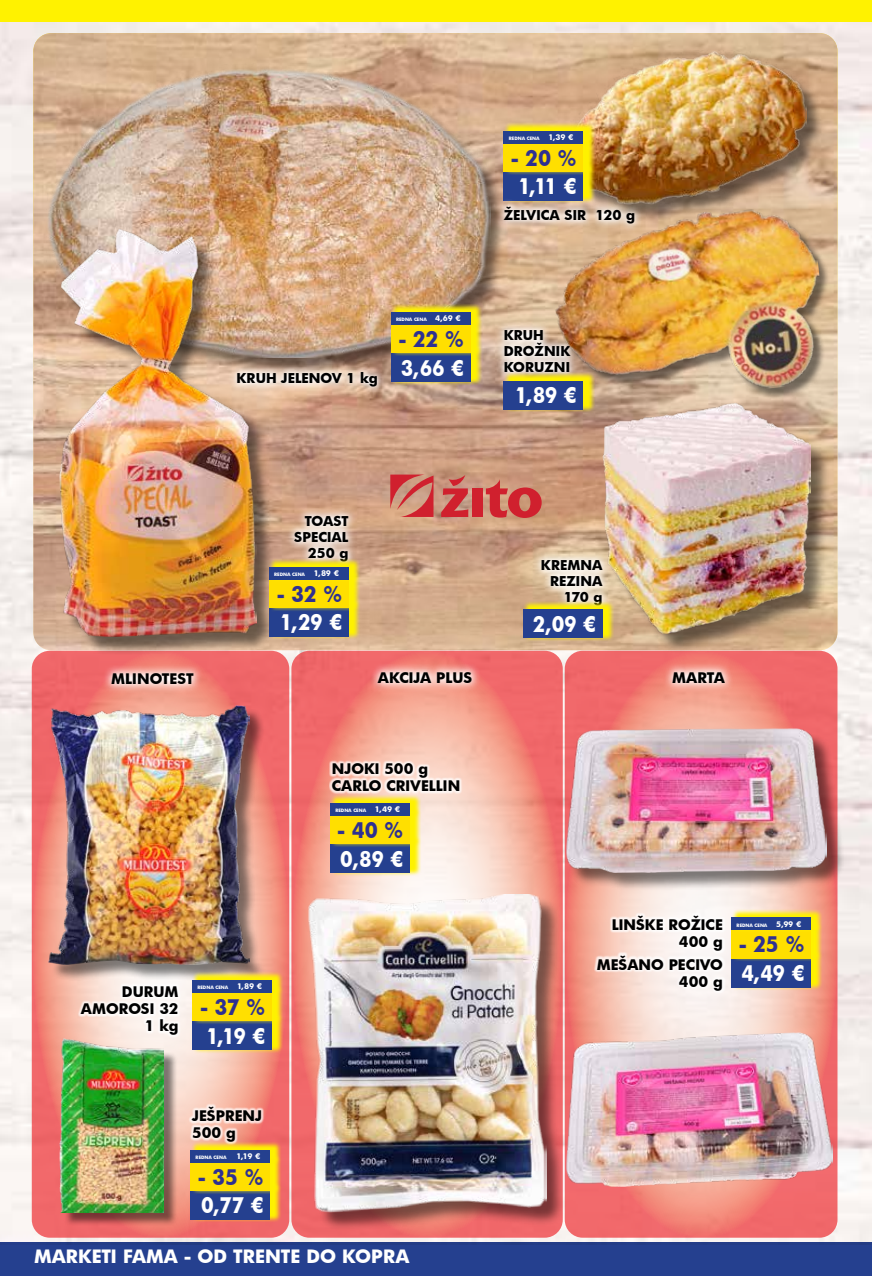
<style>
.page{position:relative;width:872px;height:1276px;background:#fff}
.page>*{position:absolute;margin:0;border:0;box-sizing:border-box;transform-origin:0 0}
.t1{font:700 21px "Futura";letter-spacing:-.03em;color:#fff;scale:.88 1}
.t2{font:700 21px "Futura";letter-spacing:-.015em;color:#2e3092;scale:.91 1}
.t3{font:700 18px "Futura";color:#fff}
.t4{font:700 14.25px/17.1px "Futura";color:#000;text-align:right}
.t5{font:700 13.2px/15.9px "Futura";color:#000;text-align:right}
.t6{font:700 7.5px "Futura";color:#fff}
.t7{font:700 4.5px "Futura";color:#fff}
.s1{font-size:7.5px}
</style>
<div class="page">
<div style="left:0;top:1242px;width:872px;height:34px;background:#25408f"></div>
<div style="left:0;top:0;width:872px;height:22px;background:#fff200"></div>
<img style="left:0;top:22px;width:872px;height:1222px">
<img style="left:33px;top:33px;width:804px;height:617px">
<svg style="left:32px;top:651px;width:257px;height:586px;background:#f1817b"></svg>
<svg style="left:291px;top:651px;width:272px;height:586px;background:#f3968d"></svg>
<svg style="left:565px;top:651px;width:272px;height:586px;background:#f3948c"></svg>
<div style="left:472px;top:488px;width:10px;height:29px;background:#d0202e"></div>
<svg style="left:441px;top:475px;width:27px;height:42px"></svg>
<svg style="left:486px;top:479px;width:55px;height:39px;background:#ce5d54"></svg>
<svg style="left:390px;top:474px;width:43px;height:43px;background:#ce695f"></svg>
<div style="left:50px;top:71px;width:457px;height:306px;background:#000;opacity:.5"></div>
<img style="left:46px;top:64px;width:445px;height:294px">
<div style="left:52px;top:708px;width:214px;height:274px;background:#000;opacity:.5"></div>
<img style="left:48px;top:705px;width:202px;height:260px">
<div style="left:593px;top:951px;width:132px;height:42px;background:#fff;opacity:.75"></div>
<div style="left:77px;top:983px;width:104px;height:55px;background:#fff;opacity:.75"></div>
<div style="left:188px;top:1103px;width:77px;height:42px;background:#fff;opacity:.75"></div>
<div style="left:329px;top:760px;width:134px;height:34px;background:#fff;opacity:.75"></div>
<div style="left:609px;top:912px;width:117px;height:42px;background:#fff;opacity:.75"></div>
<svg style="left:275px;top:363px;width:111px;height:32px;background:#d9bfac"></svg>
<svg style="left:533px;top:550px;width:69px;height:50px"></svg>
<svg style="left:495px;top:321px;width:51px;height:60px"></svg>
<svg style="left:731px;top:962px;width:92px;height:28px"></svg>
<div style="left:731px;top:958px;width:79px;height:29px;background:#25408f"></div>
<svg style="left:731px;top:933px;width:92px;height:29px"></svg>
<div style="left:731px;top:930px;width:79px;height:28px;background:#ffdf00"></div>
<svg style="left:731px;top:908px;width:92px;height:25px"></svg>
<div style="left:731px;top:918px;width:79px;height:12px;background:#25408f"></div>
<svg style="left:192px;top:1024px;width:92px;height:29px"></svg>
<div style="left:192px;top:1021px;width:79px;height:29px;background:#25408f"></div>
<svg style="left:194px;top:995px;width:90px;height:29px"></svg>
<div style="left:192px;top:992px;width:79px;height:29px;background:#ffdf00"></div>
<svg style="left:192px;top:971px;width:92px;height:24px"></svg>
<div style="left:192px;top:980px;width:79px;height:12px;background:#25408f"></div>
<svg style="left:190px;top:1194px;width:92px;height:29px"></svg>
<div style="left:191px;top:1191px;width:79px;height:28px;background:#25408f"></div>
<svg style="left:190px;top:1165px;width:92px;height:29px"></svg>
<div style="left:191px;top:1162px;width:79px;height:29px;background:#ffdf00"></div>
<svg style="left:190px;top:1141px;width:92px;height:24px"></svg>
<div style="left:191px;top:1150px;width:79px;height:12px;background:#25408f"></div>
<svg style="left:330px;top:847px;width:92px;height:29px"></svg>
<div style="left:330px;top:844px;width:79px;height:29px;background:#25408f"></div>
<svg style="left:332px;top:818px;width:90px;height:29px"></svg>
<div style="left:330px;top:815px;width:79px;height:29px;background:#ffdf00"></div>
<svg style="left:330px;top:794px;width:92px;height:24px"></svg>
<div style="left:330px;top:803px;width:79px;height:12px;background:#25408f"></div>
<svg style="left:285px;top:507px;width:72px;height:51px;background:#e3c9b9"></svg>
<svg style="left:523px;top:600px;width:83px;height:41px"></svg>
<div style="left:523px;top:609px;width:79px;height:29px;background:#25408f"></div>
<svg style="left:503px;top:372px;width:92px;height:41px"></svg>
<div style="left:504px;top:381px;width:79px;height:29px;background:#25408f"></div>
<img style="left:546px;top:201px;width:284px;height:209px">
<div style="left:573px;top:54px;width:251px;height:167px;background:#000;opacity:.5"></div>
<img style="left:570px;top:51px;width:237px;height:154px">
<div style="left:606px;top:406px;width:225px;height:248px;background:#000;opacity:.5"></div>
<img style="left:602px;top:402px;width:208px;height:231px">
<div style="left:62px;top:232px;width:213px;height:423px;background:#000;opacity:.5"></div>
<img style="left:59px;top:228px;width:197px;height:409px">
<div style="left:62px;top:1040px;width:115px;height:186px;background:#000;opacity:.5"></div>
<img style="left:60px;top:1038px;width:104px;height:174px">
<div style="left:312px;top:897px;width:254px;height:335px;background:#000;opacity:.5"></div>
<img style="left:308px;top:894px;width:238px;height:318px">
<img style="left:566px;top:1032px;width:267px;height:154px">
<div style="left:569px;top:731px;width:276px;height:161px;background:#000;opacity:.5"></div>
<img style="left:566px;top:729px;width:261px;height:144px">
<svg style="left:102px;top:663px;width:101px;height:30px;background:#f5b0a7"></svg>
<svg style="left:368px;top:662px;width:113px;height:30px;background:#f6ada5"></svg>
<svg style="left:663px;top:662px;width:71px;height:30px;background:#f6b1a6"></svg>
<svg style="left:391px;top:356px;width:91px;height:29px"></svg>
<div style="left:391px;top:353px;width:79px;height:29px;background:#25408f"></div>
<svg style="left:393px;top:327px;width:89px;height:29px"></svg>
<div style="left:391px;top:324px;width:79px;height:29px;background:#ffdf00"></div>
<svg style="left:391px;top:303px;width:91px;height:24px"></svg>
<div style="left:391px;top:312px;width:79px;height:12px;background:#25408f"></div>
<svg style="left:503px;top:175px;width:92px;height:23px"></svg>
<div style="left:504px;top:172px;width:79px;height:29px;background:#25408f"></div>
<svg style="left:503px;top:146px;width:92px;height:29px"></svg>
<div style="left:504px;top:143px;width:79px;height:29px;background:#ffdf00"></div>
<svg style="left:503px;top:122px;width:92px;height:24px"></svg>
<div style="left:504px;top:131px;width:79px;height:12px;background:#25408f"></div>
<svg style="left:269px;top:611px;width:92px;height:29px"></svg>
<div style="left:269px;top:608px;width:79px;height:29px;background:#25408f"></div>
<svg style="left:271px;top:582px;width:90px;height:29px"></svg>
<div style="left:269px;top:579px;width:79px;height:29px;background:#ffdf00"></div>
<svg style="left:269px;top:558px;width:92px;height:24px"></svg>
<div style="left:269px;top:567px;width:79px;height:12px;background:#25408f"></div>
<svg style="left:495px;top:198px;width:148px;height:34px;background:#d0baa8"></svg>
<p class="t5" style="left:236px;top:369px;width:143px">KRUH JELENOV 1 kg</p>
<p class="t7" style="left:396px;top:316px;width:66px">REDNA CENA <span class="s1">4,69 €</span></p>
<h1 class="t2" style="left:399px;top:324px;width:73px">- 22 %</h1>
<h1 class="t1" style="left:401px;top:353px;width:73px">3,66 €</h1>
<p class="t7" style="left:509px;top:135px;width:66px">REDNA CENA <span class="s1">1,39 €</span></p>
<h1 class="t2" style="left:511px;top:143px;width:73px">- 20 %</h1>
<h1 class="t1" style="left:518px;top:172px;width:67px">1,11 €</h1>
<p class="t5" style="left:504px;top:207px;width:133px">ŽELVICA SIR 120 g</p>
<p class="t5" style="left:504px;top:327px;width:68px;text-align:left">KRUH<br>DROŽNIK<br>KORUZNI</p>
<h1 class="t1" style="left:515px;top:381px;width:71px">1,89 €</h1>
<p class="t5" style="left:294px;top:513px;width:56px">TOAST<br>SPECIAL<br>250 g</p>
<p class="t7" style="left:274px;top:571px;width:66px">REDNA CENA <span class="s1">1,89 €</span></p>
<h1 class="t2" style="left:277px;top:579px;width:73px">- 32 %</h1>
<h1 class="t1" style="left:280px;top:608px;width:72px">1,29 €</h1>
<p class="t5" style="left:541px;top:557px;width:63px">KREMNA<br>REZINA<br>170 g</p>
<h1 class="t1" style="left:533px;top:609px;width:73px">2,09 €</h1>
<p class="t4" style="left:111px;top:669px;width:84px">MLINOTEST</p>
<p class="t4" style="left:378px;top:668px;width:96px">AKCIJA PLUS</p>
<p class="t4" style="left:672px;top:668px;width:54px">MARTA</p>
<p class="t4" style="left:332px;top:760px;width:130px;text-align:left">NJOKI 500 g<br>CARLO CRIVELLIN</p>
<p class="t7" style="left:335px;top:807px;width:66px">REDNA CENA <span class="s1">1,49 €</span></p>
<h1 class="t2" style="left:337px;top:815px;width:73px">- 40 %</h1>
<p class="t4" style="left:81px;top:982px;width:99px">DURUM<br>AMOROSI 32<br>1 kg</p>
<p class="t7" style="left:197px;top:984px;width:66px">REDNA CENA <span class="s1">1,89 €</span></p>
<h1 class="t2" style="left:200px;top:992px;width:73px">- 37 %</h1>
<h1 class="t1" style="left:206px;top:1021px;width:68px">1,19 €</h1>
<p class="t4" style="left:192px;top:1106px;width:71px;text-align:left">JEŠPRENJ<br>500 g</p>
<p class="t7" style="left:196px;top:1154px;width:32px">REDNA CENA</p>
<p class="t6" style="left:236px;top:1151px;width:25px">1,19 €</p>
<h1 class="t2" style="left:198px;top:1162px;width:73px">- 35 %</h1>
<h1 class="t1" style="left:201px;top:1190px;width:72px">0,77 €</h1>
<h1 class="t1" style="left:340px;top:844px;width:73px">0,89 €</h1>
<p class="t3" style="left:34px;top:1243px;width:377px">MARKETI FAMA - OD TRENTE DO KOPRA</p>
<p class="t4" style="left:611px;top:915px;width:113px">LINŠKE ROŽICE<br>400 g</p>
<p class="t4" style="left:596px;top:955px;width:128px">MEŠANO PECIVO<br>400 g</p>
<p class="t7" style="left:736px;top:921px;width:66px">REDNA CENA <span class="s1">5,99 €</span></p>
<h1 class="t2" style="left:739px;top:929px;width:73px">- 25 %</h1>
<h1 class="t1" style="left:741px;top:958px;width:73px">4,49 €</h1>
</div>
